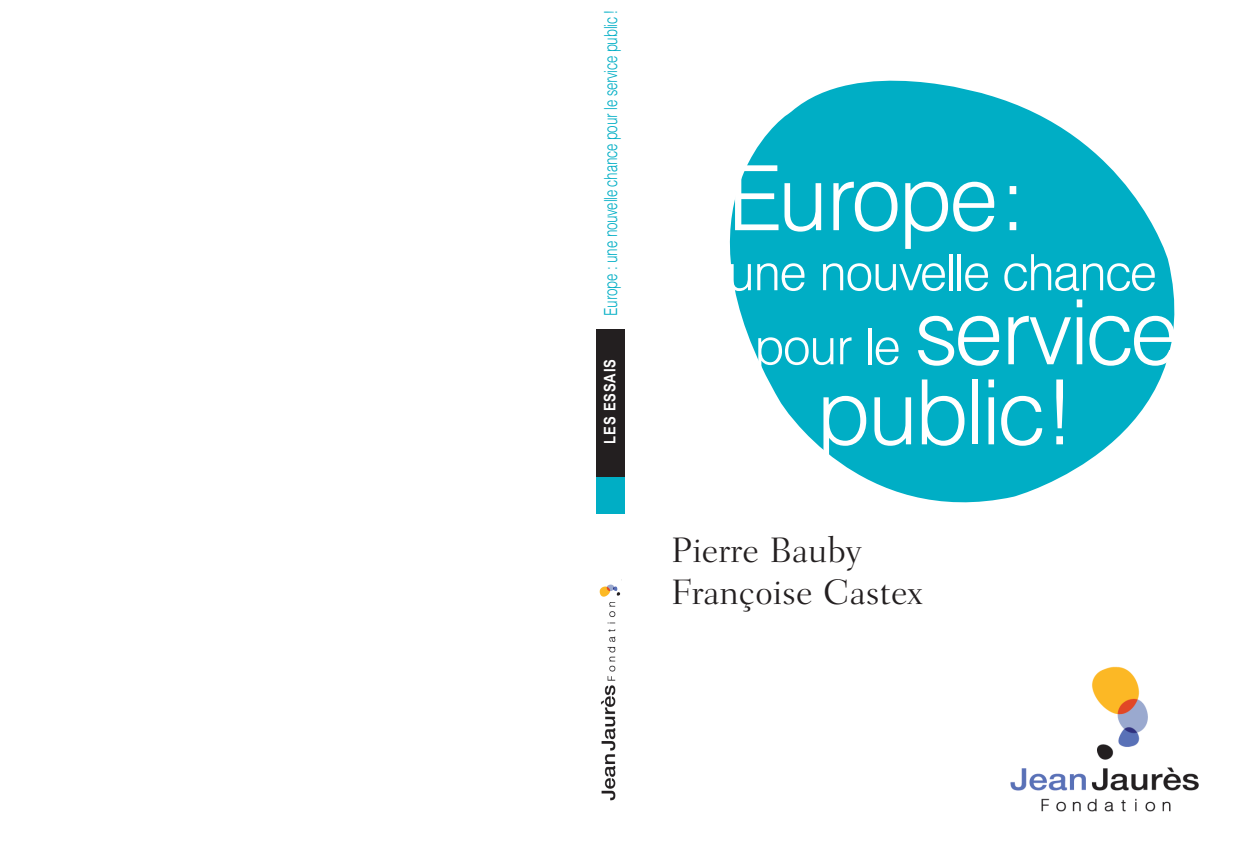
<style>
.page{position:relative;width:1248px;height:851px;background:#fff}
.page>*{position:absolute;margin:0;border:0;box-sizing:border-box;transform-origin:0 0}
.t1{font:300 90px/80px "AT Triumvirate";letter-spacing:-.03em;color:#fff;text-align:center}
.t2{font:300 50px "AT Triumvirate";letter-spacing:-.03em;color:#fff}
.t3{font:300 36px/42px "Fairfield LH";color:#231f20}
.t4{font:300 18px "AT Triumvirate";letter-spacing:-.015em;color:#00aec5;scale:.75 1}
.t5{font:700 16px "Arial Narrow";letter-spacing:.045em;color:#fff}
.s1{font-size:50px}
</style>
<div class="page">
<svg style="left:729px;top:80px;width:446px;height:423px;fill:#00aec5"></svg>
<img style="left:1010px;top:666px;width:189px;height:146px">
<div style="left:595px;top:329px;width:29px;height:148px;background:#231f20"></div>
<div style="left:595px;top:477px;width:29px;height:36px;background:#00aec5"></div>
<img style="left:601px;top:602px;width:15px;height:199px">
<img style="left:599px;top:584px;width:22px;height:13px">
<p class="t4" style="left:604px;top:315px;width:409px;rotate:-90deg">Europe : une nouvelle chance pour le service public !</p>
<p class="t5" style="left:600px;top:443px;width:86px;rotate:-90deg">LES ESSAIS</p>
<h1 class="t1" style="left:726px;top:167px;width:300px">Europe:</h1>
<h2 class="t2" style="left:726px;top:254px;width:431px">une nouvelle chance</h2>
<h1 class="t1" style="left:754px;top:301px;width:425px"><span class="s1">pour le</span> service public!</h1>
<h3 class="t3" style="left:671px;top:531px;width:253px">Pierre Bauby<br>Françoise Castex</h3>
</div>
